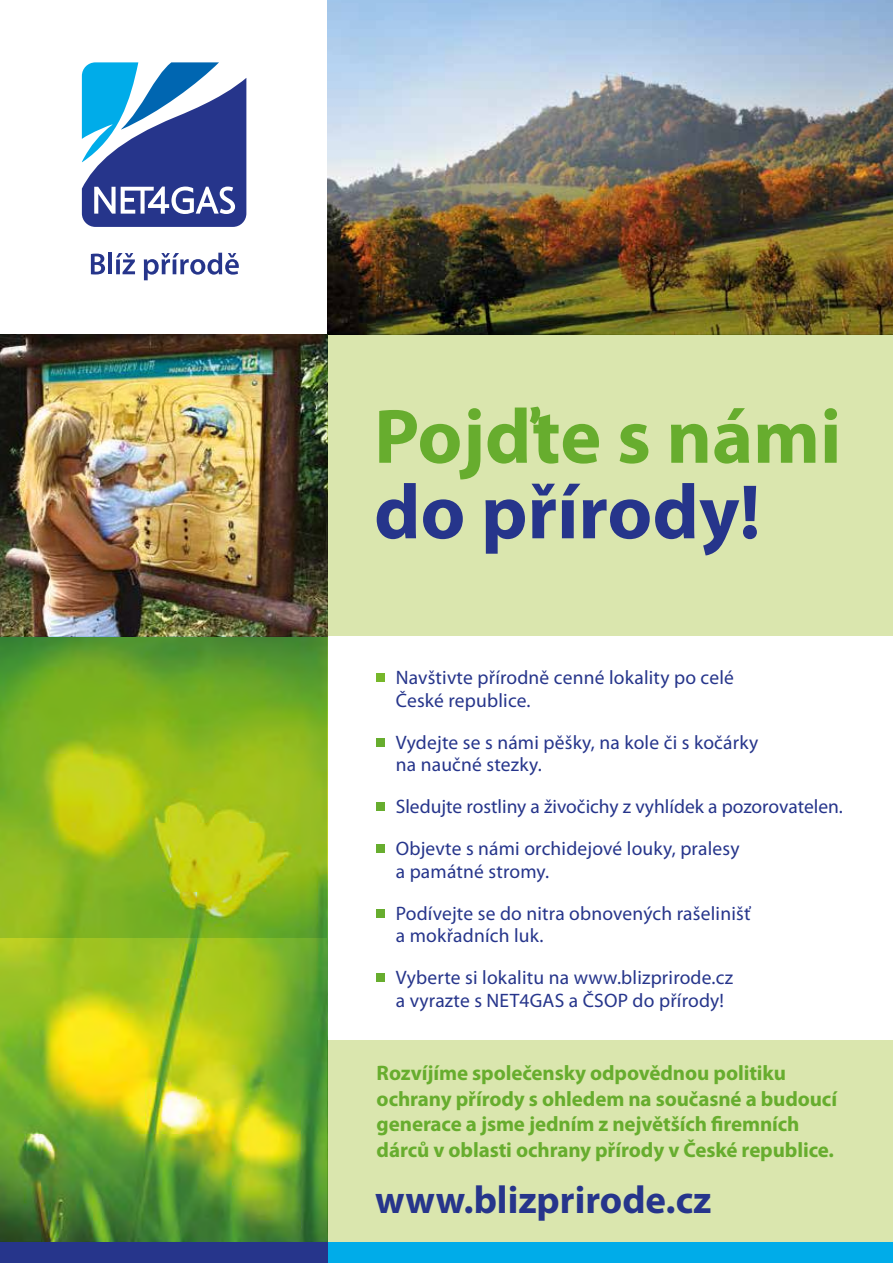
<style>
.page{position:relative;width:893px;height:1263px;background:#fff}
.page>*{position:absolute;margin:0;border:0;box-sizing:border-box;transform-origin:0 0}
.t1{font:700 77.85px "Myriad Pro";color:#67ad2e}
.t2{font:700 77.85px "Myriad Pro";color:#26358b}
.t3{font:700 39px "Myriad Pro";color:#26358b}
.t4{font:700 21px/25.5px "Myriad Pro";letter-spacing:-.005em;color:#67ad2e}
.t5{font:19.5px/42px "Myriad Pro";letter-spacing:.01em;color:#26358b}
</style>
<div class="page">
<img style="left:327px;top:0;width:566px;height:334px">
<img style="left:0;top:334px;width:327px;height:908px">
<svg style="left:0;top:636px;width:327px;height:302px;background:#89b520"></svg>
<div style="left:327px;top:334px;width:566px;height:302px;background:#dae6ae"></div>
<div style="left:327px;top:1040px;width:566px;height:211px;background:#dae6ae"></div>
<div style="left:377px;top:673px;width:8px;height:9px;background:#76b72a"></div>
<div style="left:377px;top:738px;width:8px;height:8px;background:#67ad2e"></div>
<div style="left:377px;top:802px;width:8px;height:9px;background:#67ad2e"></div>
<div style="left:377px;top:844px;width:8px;height:9px;background:#67ad2e"></div>
<div style="left:377px;top:909px;width:8px;height:8px;background:#67ad2e"></div>
<div style="left:377px;top:973px;width:8px;height:9px;background:#67ad2e"></div>
<svg style="left:91px;top:254px;width:14px;height:20px"></svg>
<hr style="left:108px;top:253px;width:4px;height:21px;background:#26358b">
<svg style="left:79px;top:59px;width:171px;height:171px"></svg>
<svg style="left:82px;top:62px;width:164px;height:165px"></svg>
<svg style="left:116px;top:253px;width:19px;height:21px"></svg>
<svg style="left:144px;top:253px;width:95px;height:27px"></svg>
<div style="left:238px;top:1242px;width:655px;height:21px;background:#00ace9"></div>
<div style="left:0;top:1242px;width:327px;height:21px;background:#26358b"></div>
<h1 class="t1" style="left:374px;top:386px;width:469px">Pojďte s námi</h1>
<h1 class="t2" style="left:374px;top:461px;width:388px">do přírody!</h1>
<p class="t5" style="left:396px;top:666px;width:340px;line-height:22.5px">Navštivte přírodně cenné lokality po celé<br>České republice.</p>
<p class="t5" style="left:396px;top:730px;width:364px;line-height:22.5px">Vydejte se s námi pěšky, na kole či s kočárky na naučné stezky.</p>
<p class="t5" style="left:396px;top:785px;width:449px">Sledujte rostliny a živočichy z vyhlídek a pozorovatelen.<br>Objevte s námi orchidejové louky, pralesy</p>
<p class="t5" style="left:396px;top:850px;width:356px">a památné stromy.<br>Podívejte se do nitra obnovených rašelinišť</p>
<p class="t5" style="left:396px;top:914px;width:339px">a mokřadních luk.<br>Vyberte si lokalitu na www.blizprirode.cz</p>
<p class="t5" style="left:396px;top:979px;width:330px">a vyrazte s NET4GAS a ČSOP do přírody!</p>
<p class="t4" style="left:377px;top:1060px;width:462px">Rozvíjíme společensky odpovědnou politiku ochrany přírody s ohledem na současné a budoucí generace a jsme jedním z největších firemních dárců v oblasti ochrany přírody v České republice.</p>
<h2 class="t3" style="left:375px;top:1174px;width:338px">www.blizprirode.cz</h2>
</div>
